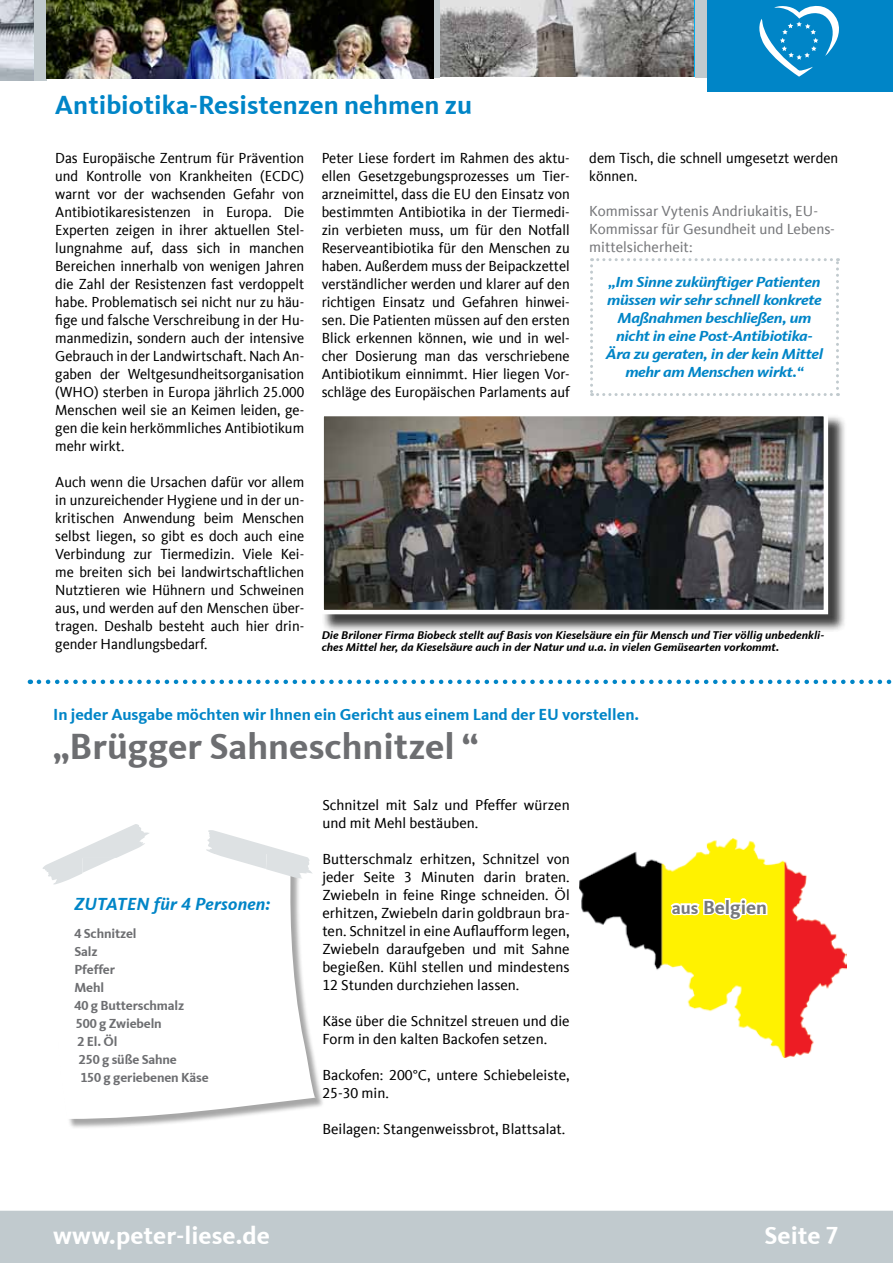
<style>
.page{position:relative;width:893px;height:1263px;background:#fff}
.page>*{position:absolute;margin:0;border:0;box-sizing:border-box;transform-origin:0 0}
.t1{font:700 37.5px "CDU Kievit Tab";color:#6d6e71}
.t2{font:700 27px "CDU Kievit Tab";color:#0085c7}
.t3{font:700 25.35px "CDU Kievit Tab";color:#fff}
.t4{font:700 19.5px "CDU Kievit Tab";color:#77787b}
.t5{font:italic 700 18px "CDU Kievit Tab";letter-spacing:.01em;color:#0085c7}
.t6{font:700 16.5px "CDU Kievit Tab";color:#0085c7}
.t7{font:15px/18px "CDU Kievit Tab";color:#000;text-align:justify;scale:.96 1}
.t8{font:15px/18px "CDU Kievit Tab";color:#000}
.t9{font:italic 700 15px/18px "CDU Kievit Tab";letter-spacing:-.02em;color:#0085c7;text-align:center;scale:1.1 1}
.t10{font:15px/18px "CDU Kievit Tab";color:#77787b}
.t11{font:700 13.5px "CDU Kievit Tab";letter-spacing:-.01em;color:#6d6e71}
.t12{font:italic 700 11.55px/12px "CDU Kievit Tab";color:#000;scale:1.04 1}
.s1{font-size:18px}
</style>
<div class="page">
<img style="left:580px;top:838px;width:266px;height:219px">
<div style="left:0;top:1209px;width:893px;height:54px;background:#c1cace"></div>
<svg style="left:39px;top:680px;width:853px;height:4px"></svg>
<hr style="left:0;top:1208px;width:893px;height:3px;background:#fff">
<img style="left:0;top:0;width:34px;height:81px">
<div style="left:34px;top:0;width:12px;height:81px;background:#c1cace"></div>
<img style="left:440px;top:0;width:254px;height:77px">
<div style="left:695px;top:0;width:13px;height:78px;background:#c1cace"></div>
<div style="left:708px;top:0;width:185px;height:91px;background:#0085c7"></div>
<svg style="left:759px;top:5px;width:80px;height:72px"></svg>
<div style="left:427px;top:0;width:13px;height:77px;background:#c1cace"></div>
<img style="left:46px;top:0;width:388px;height:78px">
<div style="left:57px;top:840px;width:268px;height:289px;background:#000;opacity:.35"></div>
<svg style="left:53px;top:840px;width:263px;height:279px"></svg>
<svg style="left:42px;top:824px;width:108px;height:60px"></svg>
<svg style="left:204px;top:830px;width:109px;height:48px"></svg>
<svg style="left:668px;top:896px;width:101px;height:26px"></svg>
<svg style="left:590px;top:258px;width:249px;height:138px"></svg>
<div style="left:322px;top:414px;width:525px;height:219px;background:#000;opacity:.75"></div>
<img style="left:324px;top:417px;width:499px;height:192px">
<div style="left:319px;top:412px;width:509px;height:202px;border:4px solid #fff"></div>
<h2 class="t2" style="left:55px;top:89px;width:419px">Antibiotika-Resistenzen nehmen zu</h2>
<p class="t7" style="left:55px;top:149px;width:261px">Das Europäische Zentrum für Prävention und Kontrolle von Krankheiten (ECDC) warnt vor der wachsenden Gefahr von Antibiotikaresistenzen in Europa. Die Experten zeigen in ihrer aktuellen Stel&shy;lungnahme auf, dass sich in manchen Bereichen innerhalb von wenigen Jahren die Zahl der Resistenzen fast verdoppelt habe. Problematisch sei nicht nur zu häu&shy;fige und falsche Verschreibung in der Hu&shy;manmedizin, sondern auch der intensive Gebrauch in der Landwirtschaft. Nach An&shy;gaben der Weltgesundheitsorganisation (WHO) sterben in Europa jährlich 25.000<br>Menschen weil sie an Keimen leiden, ge&shy;gen die kein herkömmliches Antibiotikum mehr wirkt.</p>
<p class="t7" style="left:55px;top:473px;width:261px">Auch wenn die Ursachen dafür vor allem in unzureichender Hygiene und in der un&shy;kritischen Anwendung beim Menschen selbst liegen, so gibt es doch auch eine Verbindung zur Tiermedizin. Viele Kei&shy;me breiten sich bei landwirtschaftlichen Nutztieren wie Hühnern und Schweinen aus, und werden auf den Menschen über&shy;tragen. Deshalb besteht auch hier drin&shy;gender Handlungsbedarf.</p>
<p class="t7" style="left:322px;top:149px;width:260px">Peter Liese fordert im Rahmen des aktu&shy;ellen Gesetzgebungsprozesses um Tier&shy;arzneimittel, dass die EU den Einsatz von bestimmten Antibiotika in der Tiermedi&shy;zin verbieten muss, um für den Notfall Reserveantibiotika für den Menschen zu haben. Außerdem muss der Beipackzettel verständlicher werden und klarer auf den richtigen Einsatz und Gefahren hinwei&shy;sen. Die Patienten müssen auf den ersten Blick erkennen können, wie und in wel&shy;cher Dosierung man das verschriebene Antibiotikum einnimmt. Hier liegen Vor&shy;schläge des Europäischen Parlaments auf</p>
<p class="t7" style="left:589px;top:149px;width:261px">dem Tisch, die schnell umgesetzt werden können.</p>
<p class="t10" style="left:589px;top:202px;width:247px">Kommissar Vytenis Andriukaitis, EU-<br>Kommissar für Gesundheit und Lebens&shy;mittelsicherheit:</p>
<p class="t9" style="left:606px;top:273px;width:199px">„Im Sinne zukünftiger Patienten müssen wir sehr schnell konkrete<br>Maßnahmen beschließen, um nicht in eine Post-Antibiotika-<br>Ära zu geraten, in der kein Mittel mehr am Menschen wirkt.“</p>
<p class="t12" style="left:322px;top:629px;width:485px">Die Briloner Firma Biobeck stellt auf Basis von Kieselsäure ein für Mensch und Tier völlig unbedenkli&shy;ches Mittel her, da Kieselsäure auch in der Natur und u.a. in vielen Gemüsearten vorkommt.</p>
<p class="t6" style="left:53px;top:705px;width:588px">In jeder Ausgabe möchten wir Ihnen ein Gericht aus einem Land der EU vorstellen.</p>
<h1 class="t1" style="left:53px;top:724px;width:427px">„Brügger Sahneschnitzel “</h1>
<p class="t5" style="left:74px;top:893px;width:198px">ZUTATEN für 4 Personen:</p>
<p class="t11" style="left:74px;top:926px;width:64px">4 Schnitzel</p>
<p class="t11" style="left:74px;top:944px;width:25px">Salz</p>
<p class="t11" style="left:74px;top:962px;width:42px">Pfeffer</p>
<p class="t11" style="left:74px;top:980px;width:31px">Mehl</p>
<p class="t11" style="left:74px;top:998px;width:111px">40 g Butterschmalz</p>
<p class="t11" style="left:76px;top:1016px;width:87px">500 g Zwiebeln</p>
<p class="t11" style="left:77px;top:1034px;width:42px">2 El. Öl</p>
<p class="t11" style="left:79px;top:1052px;width:99px">250 g süße Sahne</p>
<p class="t11" style="left:80px;top:1070px;width:130px">150 g geriebenen Käse</p>
<p class="t8" style="left:322px;top:796px;width:249px">Schnitzel mit Salz und Pfeffer würzen und mit Mehl bestäuben.</p>
<p class="t8" style="left:322px;top:850px;width:249px;text-align:justify">Butterschmalz erhitzen, Schnitzel von jeder Seite 3 Minuten darin braten.<br>Zwiebeln in feine Ringe schneiden. Öl erhitzen, Zwiebeln darin goldbraun bra&shy;ten. Schnitzel in eine Auflaufform legen, Zwiebeln daraufgeben und mit Sahne begießen. Kühl stellen und mindestens 12 Stunden durchziehen lassen.</p>
<p class="t8" style="left:322px;top:1012px;width:249px">Käse über die Schnitzel streuen und die<br>Form in den kalten Backofen setzen.</p>
<p class="t8" style="left:322px;top:1066px;width:249px">Backofen: 200°C, untere Schiebeleiste,<br>25-30 min.</p>
<p class="t8" style="left:322px;top:1120px;width:245px">Beilagen: Stangenweissbrot, Blattsalat.</p>
<h3 class="t4" style="left:672px;top:895px;width:97px"><span class="s1">aus</span> Belgien</h3>
<h3 class="t3" style="left:53px;top:1221px;width:218px">www.peter-liese.de</h3>
<h3 class="t3" style="left:764px;top:1221px;width:76px">Seite 7</h3>
</div>
